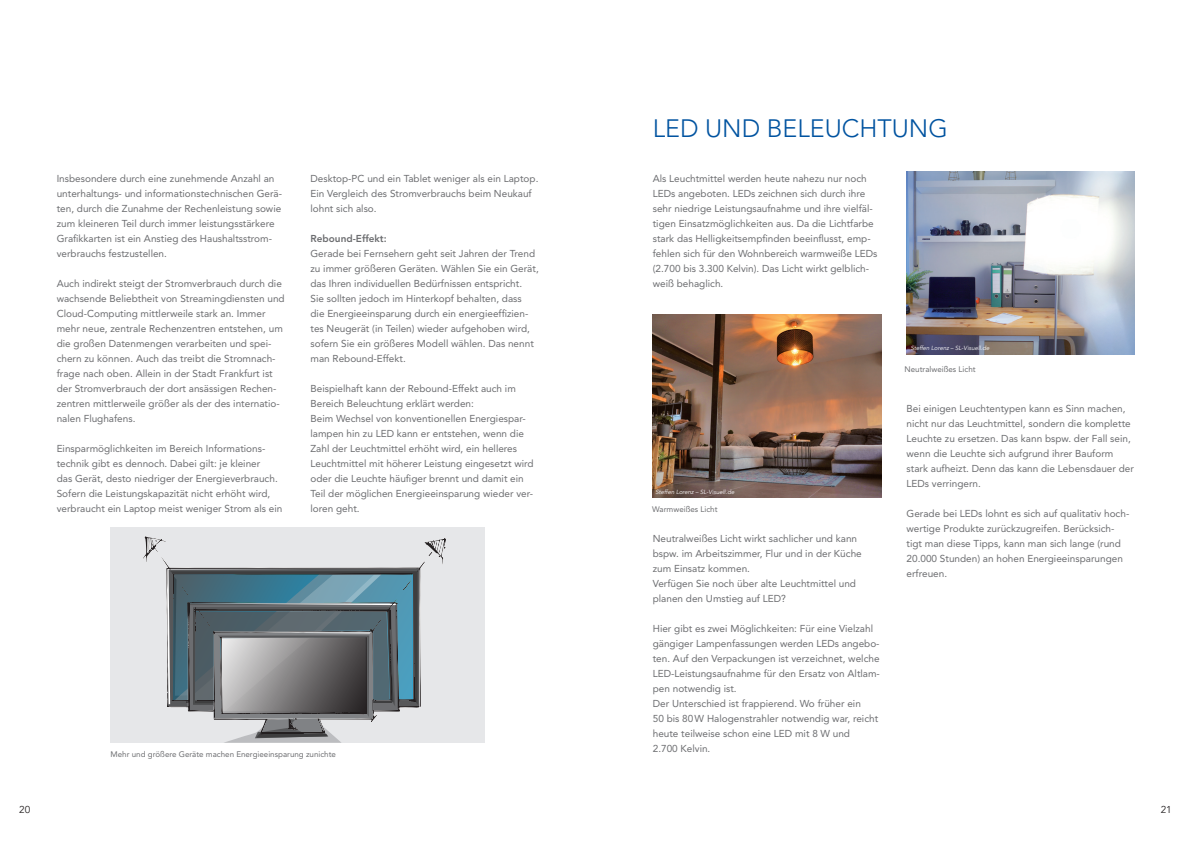
<style>
.page{position:relative;width:1191px;height:842px;background:#fff}
.page>*{position:absolute;margin:0;border:0;box-sizing:border-box;transform-origin:0 0}
.t1{font:300 25px "Avenir LT";color:#0153a0}
.t2{font:10px/15px "Avenir LT";color:#6c6d70}
.t3{font:800 10px "Avenir LT";color:#6c6d70}
.t4{font:10px "Avenir";color:#231f20}
.t5{font:8px "Avenir LT";color:#6c6d70}
.t6{font:italic 6px "Avenir";color:#fff}
</style>
<div class="page">
<div style="left:111px;top:527px;width:374px;height:216px;background:#e6e7e9"></div>
<svg style="left:143px;top:536px;width:303px;height:207px"></svg>
<img style="left:653px;top:315px;width:228px;height:183px">
<img style="left:906px;top:172px;width:228px;height:183px">
<p class="t2" style="left:57px;top:171px;width:227px">Insbesondere durch eine zunehmende Anzahl an unterhaltungs- und informationstechnischen Gerä&shy;ten, durch die Zunahme der Rechenleistung sowie zum kleineren Teil durch immer leistungsstärkere Grafikkarten ist ein Anstieg des Haushaltsstrom&shy;verbrauchs festzustellen.</p>
<p class="t2" style="left:57px;top:276px;width:229px">Auch indirekt steigt der Stromverbrauch durch die wachsende Beliebtheit von Streamingdiensten und Cloud-Computing mittlerweile stark an. Immer mehr neue, zentrale Rechenzentren entstehen, um die großen Datenmengen verarbeiten und spei&shy;chern zu können. Auch das treibt die Stromnach&shy;frage nach oben. Allein in der Stadt Frankfurt ist der Stromverbrauch der dort ansässigen Rechen&shy;zentren mittlerweile größer als der des internatio&shy;nalen Flughafens.</p>
<p class="t2" style="left:57px;top:441px;width:227px">Einsparmöglichkeiten im Bereich Informations&shy;technik gibt es dennoch. Dabei gilt: je kleiner<br>das Gerät, desto niedriger der Energieverbrauch.<br>Sofern die Leistungskapazität nicht erhöht wird, verbraucht ein Laptop meist weniger Strom als ein</p>
<p class="t2" style="left:310px;top:171px;width:229px">Desktop-PC und ein Tablet weniger als ein Laptop.<br>Ein Vergleich des Stromverbrauchs beim Neukauf lohnt sich also.</p>
<p class="t3" style="left:310px;top:232px;width:78px">Rebound-Effekt:</p>
<p class="t2" style="left:310px;top:246px;width:230px">Gerade bei Fernsehern geht seit Jahren der Trend zu immer größeren Geräten. Wählen Sie ein Gerät, das Ihren individuellen Bedürfnissen entspricht.<br>Sie sollten jedoch im Hinterkopf behalten, dass<br>die Energieeinsparung durch ein energieeffizien&shy;tes Neugerät (in Teilen) wieder aufgehoben wird, sofern Sie ein größeres Modell wählen. Das nennt man Rebound-Effekt.</p>
<p class="t2" style="left:310px;top:381px;width:207px">Beispielhaft kann der Rebound-Effekt auch im</p>
<p class="t2" style="left:310px;top:396px;width:165px">Bereich Beleuchtung erklärt werden:</p>
<p class="t2" style="left:310px;top:411px;width:225px">Beim Wechsel von konventionellen Energiespar&shy;lampen hin zu LED kann er entstehen, wenn die Zahl der Leuchtmittel erhöht wird, ein helleres Leuchtmittel mit höherer Leistung eingesetzt wird oder die Leuchte häufiger brennt und damit ein Teil der möglichen Energieeinsparung wieder ver&shy;loren geht.</p>
<p class="t5" style="left:111px;top:749px;width:227px">Mehr und größere Geräte machen Energieeinsparung zunichte</p>
<p class="t1" style="left:653px;top:113px;width:296px">LED UND BELEUCHTUNG</p>
<p class="t2" style="left:653px;top:171px;width:226px">Als Leuchtmittel werden heute nahezu nur noch LEDs angeboten. LEDs zeichnen sich durch ihre sehr niedrige Leistungsaufnahme und ihre vielfäl&shy;tigen Einsatzmöglichkeiten aus. Da die Lichtfarbe stark das Helligkeitsempfinden beeinflusst, emp&shy;fehlen sich für den Wohnbereich warmweiße LEDs (2.700 bis 3.300 Kelvin). Das Licht wirkt gelblich&shy;weiß behaglich.</p>
<p class="t6" style="left:910px;top:345px;width:80px">Steffen Lorenz – SL-Visuell.de</p>
<p class="t6" style="left:655px;top:488px;width:80px">Steffen Lorenz – SL-Visuell.de</p>
<p class="t5" style="left:652px;top:504px;width:67px">Warmweißes Licht</p>
<p class="t2" style="left:653px;top:531px;width:210px">Neutralweißes Licht wirkt sachlicher und kann bspw. im Arbeitszimmer, Flur und in der Küche zum Einsatz kommen.</p>
<p class="t2" style="left:653px;top:576px;width:205px">Verfügen Sie noch über alte Leuchtmittel und planen den Umstieg auf LED?</p>
<p class="t2" style="left:653px;top:621px;width:229px">Hier gibt es zwei Möglichkeiten: Für eine Vielzahl gängiger Lampenfassungen werden LEDs angebo&shy;ten. Auf den Verpackungen ist verzeichnet, welche LED-Leistungsaufnahme für den Ersatz von Altlam&shy;pen notwendig ist.</p>
<p class="t2" style="left:653px;top:696px;width:227px">Der Unterschied ist frappierend. Wo früher ein<br>50 bis 80W Halogenstrahler notwendig war, reicht heute teilweise schon eine LED mit 8 W und<br>2.700 Kelvin.</p>
<p class="t5" style="left:904px;top:364px;width:72px">Neutralweißes Licht</p>
<p class="t2" style="left:906px;top:401px;width:229px">Bei einigen Leuchtentypen kann es Sinn machen, nicht nur das Leuchtmittel, sondern die komplette Leuchte zu ersetzen. Das kann bspw. der Fall sein, wenn die Leuchte sich aufgrund ihrer Bauform stark aufheizt. Denn das kann die Lebensdauer der LEDs verringern.</p>
<p class="t2" style="left:906px;top:506px;width:224px">Gerade bei LEDs lohnt es sich auf qualitativ hoch&shy;wertige Produkte zurückzugreifen. Berücksich&shy;tigt man diese Tipps, kann man sich lange (rund 20.000 Stunden) an hohen Energieeinsparungen erfreuen.</p>
<p class="t4" style="left:19px;top:804px;width:13px">20</p>
<p class="t4" style="left:1160px;top:804px;width:13px">21</p>
</div>
